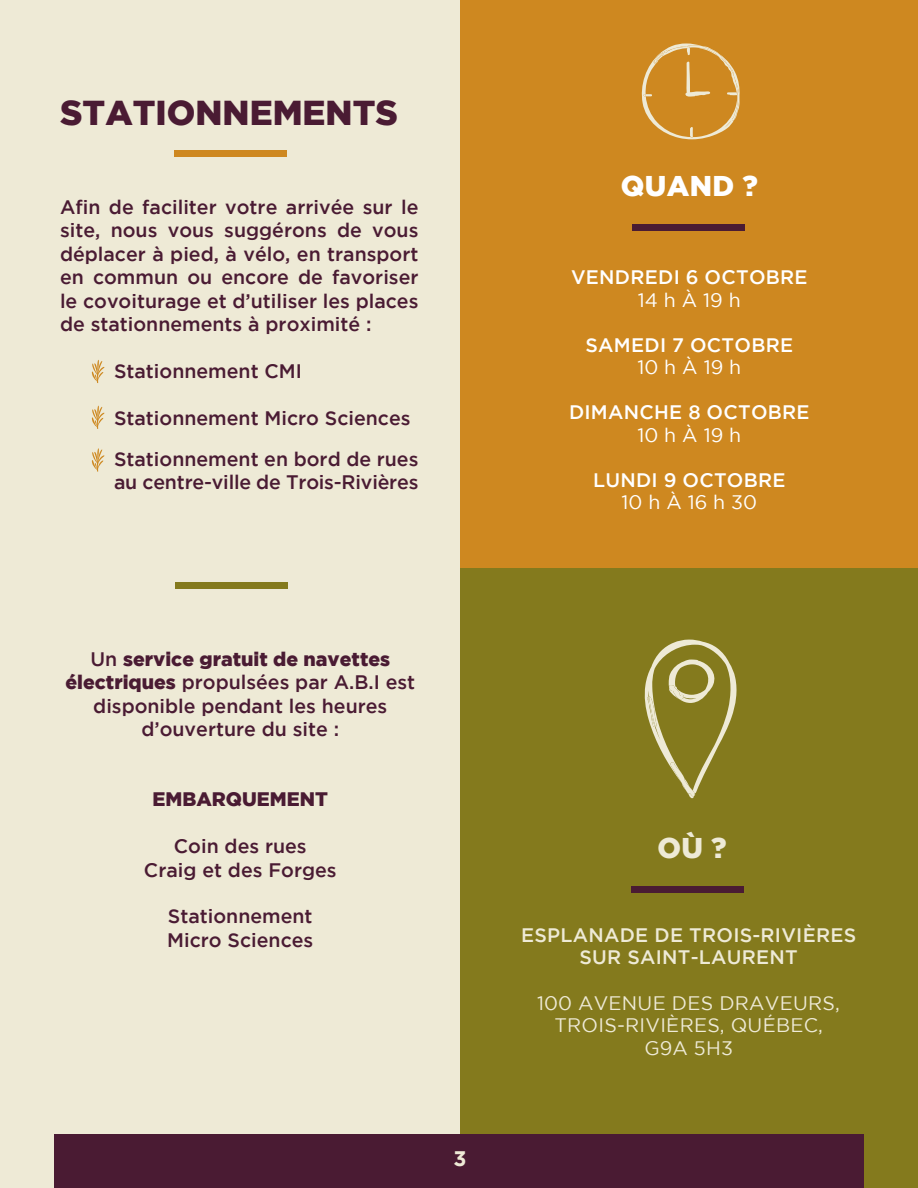
<style>
.page{position:relative;width:918px;height:1188px;background:#fff}
.page>*{position:absolute;margin:0;border:0;box-sizing:border-box;transform-origin:0 0}
.t1{font:900 34.5px "Gotham";color:#4a1b33}
.t2{font:900 28.5px "Gotham";letter-spacing:.015em;color:#fff}
.t3{font:900 28.5px "Gotham";color:#eeead6}
.t4{font:700 21px "Gotham";color:#eeead6}
.t5{font:500 19.5px/23.4px "Gotham";color:#4a1b33}
.t6{font:500 19.5px "Gotham";letter-spacing:.015em;color:#fff}
.t7{font:19.5px/22.5px "Gotham";letter-spacing:.015em;color:#eeead6;text-align:center}
.t8{font:500 19.5px/22.5px "Gotham";letter-spacing:.015em;color:#eeead6;text-align:center}
.t9{font:19.5px "Gotham";color:#fff}
.t10{font:900 19.5px "Gotham";color:#4a1b33}
.s1{font-weight:900}
</style>
<div class="page">
<div style="left:1px;top:0;width:917px;height:1188px;background:#eeead6"></div>
<div style="left:460px;top:568px;width:458px;height:620px;background:#847a1d"></div>
<div style="left:460px;top:0;width:458px;height:568px;background:#ce8820"></div>
<div style="left:54px;top:1134px;width:810px;height:54px;background:#4a1b33"></div>
<svg style="left:641px;top:43px;width:99px;height:96px"></svg>
<div style="left:632px;top:224px;width:113px;height:7px;background:#4a1b33"></div>
<svg style="left:644px;top:640px;width:93px;height:158px"></svg>
<div style="left:631px;top:886px;width:113px;height:6px;background:#4a1b33"></div>
<div style="left:174px;top:151px;width:113px;height:6px;background:#ce8820"></div>
<svg style="left:92px;top:360px;width:12px;height:23px"></svg>
<svg style="left:92px;top:406px;width:12px;height:23px"></svg>
<svg style="left:92px;top:448px;width:12px;height:24px"></svg>
<div style="left:175px;top:583px;width:113px;height:6px;background:#847a1d"></div>
<h1 class="t1" style="left:60px;top:93px;width:339px">STATIONNEMENTS</h1>
<p class="t5" style="left:60px;top:195px;width:360px;text-align:justify">Afin de faciliter votre arrivée sur le site, nous vous suggérons de vous déplacer à pied, à vélo, en transport en commun ou encore de favoriser le covoiturage et d’utiliser les places de stationnements à proximité :</p>
<p class="t5" style="left:114px;top:359px;width:189px">Stationnement CMI</p>
<p class="t5" style="left:114px;top:397px;width:306px;line-height:41.4px">Stationnement Micro Sciences<br>Stationnement en bord de rues</p>
<p class="t5" style="left:114px;top:470px;width:306px">au centre-ville de Trois-Rivières</p>
<p class="t5" style="left:65px;top:647px;width:351px;text-align:center">Un <span class="s1">service gratuit de navettes électriques</span> propulsées par A.B.I est disponible pendant les heures d’ouverture du site :</p>
<p class="t10" style="left:153px;top:788px;width:177px">EMBARQUEMENT</p>
<p class="t5" style="left:144px;top:834px;width:194px;text-align:center">Coin des rues<br>Craig et des Forges</p>
<p class="t5" style="left:167px;top:904px;width:148px">Stationnement<br>Micro Sciences</p>
<p class="t4" style="left:453px;top:1146px;width:15px">3</p>
<h2 class="t2" style="left:621px;top:170px;width:139px">QUAND ?</h2>
<p class="t6" style="left:571px;top:266px;width:238px">VENDREDI 6 OCTOBRE</p>
<p class="t9" style="left:638px;top:289px;width:104px">14 h À 19 h</p>
<p class="t6" style="left:586px;top:334px;width:209px">SAMEDI 7 OCTOBRE</p>
<p class="t9" style="left:638px;top:356px;width:105px">10 h À 19 h</p>
<p class="t6" style="left:569px;top:401px;width:242px">DIMANCHE 8 OCTOBRE</p>
<p class="t9" style="left:638px;top:424px;width:105px">10 h À 19 h</p>
<p class="t6" style="left:593px;top:469px;width:194px">LUNDI 9 OCTOBRE</p>
<p class="t9" style="left:622px;top:491px;width:137px">10 h À 16 h 30</p>
<h2 class="t3" style="left:657px;top:832px;width:71px">OÙ ?</h2>
<p class="t8" style="left:521px;top:923px;width:337px">ESPLANADE DE TROIS-RIVIÈRES<br>SUR SAINT-LAURENT</p>
<p class="t7" style="left:537px;top:991px;width:304px">100 AVENUE DES DRAVEURS,<br>TROIS-RIVIÈRES, QUÉBEC,<br>G9A 5H3</p>
</div>
